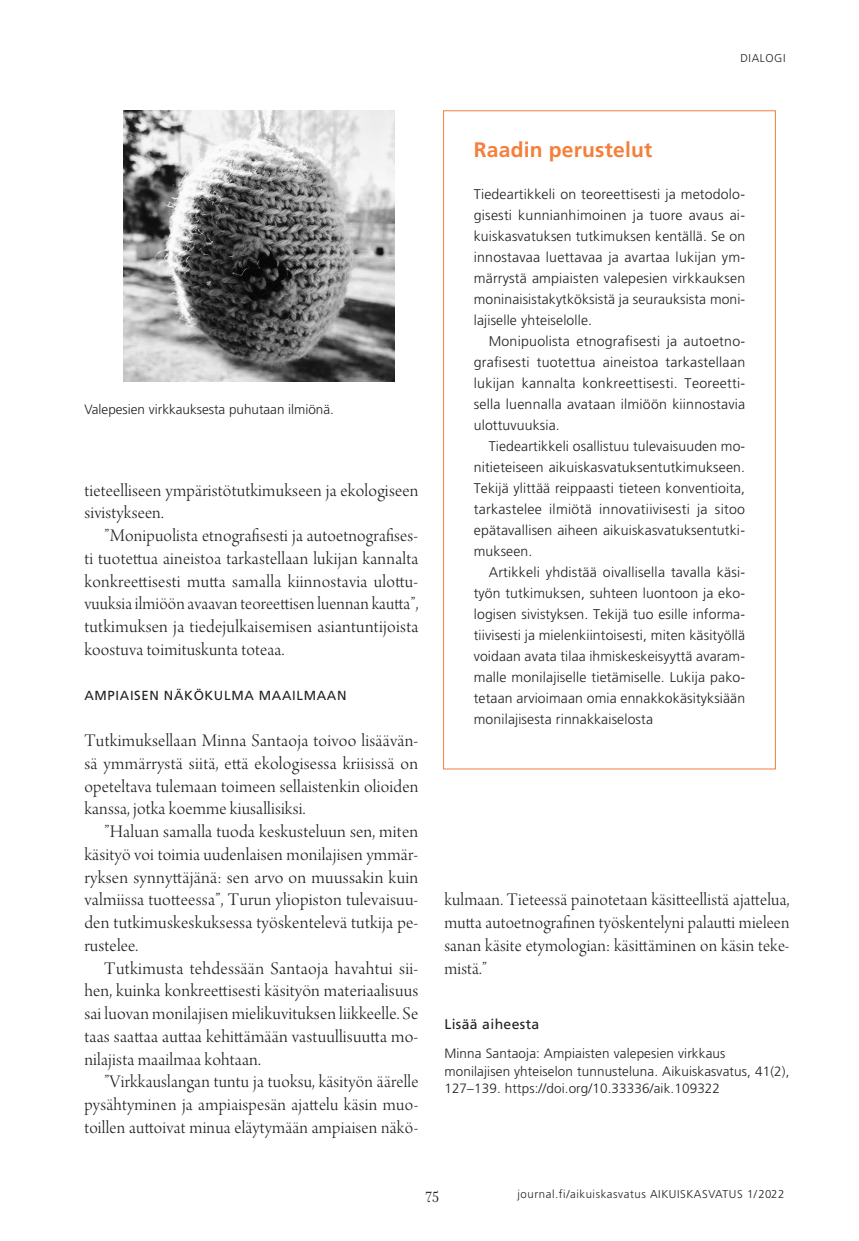
<style>
.page{position:relative;width:859px;height:1241px;background:#fff}
.page>*{position:absolute;margin:0;border:0;box-sizing:border-box;transform-origin:0 0}
.Summaries___otsikko{font:700 21px "Frutiger LT Std";letter-spacing:.01em;color:#f47f3b}
.leipis_sis{font:18.72px/22.8px "Arno Pro Light Display";letter-spacing:.01em;color:#231f20;text-align:justify}
.leipis{font:18.72px/22.8px "Arno Pro Light Display";letter-spacing:.01em;color:#231f20;text-align:justify}
.t1{font:15.75px "Filosofia OT";color:#231f20}
.Frutiger_leipis_sis{font:300 14px/21px "Frutiger LT Std";letter-spacing:.01em;color:#231f20;text-align:justify}
.Frutiger_leipis{font:300 14px/21px "Frutiger LT Std";letter-spacing:.01em;color:#231f20;text-align:justify}
.väliotsikko_2__taso{font:14px "Frutiger LT Std";letter-spacing:.025em;color:#231f20}
.LÄHTEET_muissa_jutui{font:300 13.47px/17.5px "Frutiger LT Std";letter-spacing:.01em;color:#231f20}
.kuvateksti{font:300 13.47px "Frutiger LT Std";color:#231f20}
.väliotsikko_rivin_en{font:13.12px "Frutiger LT Std";letter-spacing:.05em;color:#231f20}
.Frutiger_ylätunniste{font:300 11.38px "Frutiger LT Std";letter-spacing:.05em;color:#231f20}
</style>
<div class="page">
<img style="left:123px;top:110px;width:271px;height:271px">
<p class="Frutiger_ylätunniste" style="left:740px;top:52px;width:47px">DIALOGI</p>
<p class="kuvateksti" style="left:84px;top:402px;width:251px">Valepesien virkkauksesta puhutaan ilmiönä.</p>
<p class="leipis_sis" style="left:84px;top:480px;width:335px">tieteelliseen ympäristötutkimukseen ja ekologiseen sivistykseen.</p>
<p class="leipis_sis" style="left:84px;top:525px;width:335px;text-indent:20px">”Monipuolista etnografisesti ja autoetnografises&shy;ti tuotettua aineistoa tarkastellaan lukijan kannalta konkreettisesti mutta samalla kiinnostavia ulottu&shy;vuuksia ilmiöön avaavan teoreettisen luennan kautta”, tutkimuksen ja tiedejulkaisemisen asiantuntijoista koostuva toimituskunta toteaa.</p>
<p class="väliotsikko_rivin_en" style="left:84px;top:688px;width:263px">AMPIAISEN NÄKÖKULMA MAAILMAAN</p>
<p class="leipis" style="left:84px;top:730px;width:335px">Tutkimuksellaan Minna Santaoja toivoo lisäävän&shy;sä ymmärrystä siitä, että ekologisessa kriisissä on opeteltava tulemaan toimeen sellaistenkin olioiden kanssa, jotka koemme kiusallisiksi.</p>
<p class="leipis_sis" style="left:84px;top:821px;width:335px;text-indent:20px">”Haluan samalla tuoda keskusteluun sen, miten käsityö voi toimia uudenlaisen monilajisen ymmär&shy;ryksen synnyttäjänä: sen arvo on muussakin kuin valmiissa tuotteessa”, Turun yliopiston tulevaisuu&shy;den tutkimuskeskuksessa työskentelevä tutkija pe&shy;rustelee.</p>
<p class="leipis_sis" style="left:84px;top:957px;width:335px;text-indent:20px">Tutkimusta tehdessään Santaoja havahtui sii&shy;hen, kuinka konkreettisesti käsityön materiaalisuus sai luovan monilajisen mielikuvituksen liikkeelle. Se taas saattaa auttaa kehittämään vastuullisuutta mo&shy;nilajista maailmaa kohtaan.</p>
<p class="leipis_sis" style="left:84px;top:1071px;width:335px;text-indent:20px">”Virkkauslangan tuntu ja tuoksu, käsityön äärelle pysähtyminen ja ampiaispesän ajattelu käsin muo&shy;toillen auttoivat minua eläytymään ampiaisen näkö-</p>
<p class="Summaries___otsikko" style="left:473px;top:137px;width:180px">Raadin perustelut</p>
<p class="Frutiger_leipis" style="left:473px;top:184px;width:273px">Tiedeartikkeli on teoreettisesti ja metodolo&shy;gisesti kunnianhimoinen ja tuore avaus ai&shy;kuiskasvatuksen tutkimuksen kentällä. Se on innostavaa luettavaa ja avartaa lukijan ym&shy;märrystä ampiaisten valepesien virkkauksen moninaisistakytköksistä ja seurauksista moni&shy;lajiselle yhteiselolle.</p>
<p class="Frutiger_leipis_sis" style="left:473px;top:331px;width:273px;text-indent:15px">Monipuolista etnografisesti ja autoetno&shy;grafisesti tuotettua aineistoa tarkastellaan lukijan kannalta konkreettisesti. Teoreetti&shy;sella luennalla avataan ilmiöön kiinnostavia ulottuvuuksia.</p>
<p class="Frutiger_leipis_sis" style="left:473px;top:436px;width:273px;text-indent:15px">Tiedeartikkeli osallistuu tulevaisuuden mo&shy;nitieteiseen aikuiskasvatuksentutkimukseen.<br>Tekijä ylittää reippaasti tieteen konventioita, tarkastelee ilmiötä innovatiivisesti ja sitoo epätavallisen aiheen aikuiskasvatuksentutki&shy;mukseen.</p>
<p class="Frutiger_leipis_sis" style="left:473px;top:562px;width:273px;text-indent:15px">Artikkeli yhdistää oivallisella tavalla käsi&shy;työn tutkimuksen, suhteen luontoon ja eko&shy;logisen sivistyksen. Tekijä tuo esille informa&shy;tiivisesti ja mielenkiintoisesti, miten käsityöllä voidaan avata tilaa ihmiskeskeisyyttä avaram&shy;malle monilajiselle tietämiselle. Lukija pako&shy;tetaan arvioimaan omia ennakkokäsityksiään monilajisesta rinnakkaiselosta</p>
<p class="leipis_sis" style="left:444px;top:889px;width:346px">kulmaan. Tieteessä painotetaan käsitteellistä ajattelua, mutta autoetnografinen työskentelyni palautti mieleen sanan käsite etymologian: käsittäminen on käsin teke&shy;mistä.”</p>
<p class="väliotsikko_2__taso" style="left:444px;top:1015px;width:96px">Lisää aiheesta</p>
<p class="LÄHTEET_muissa_jutui" style="left:444px;top:1044px;width:346px">Minna Santaoja: Ampiaisten valepesien virkkaus monilajisen yhteiselon tunnusteluna. Aikuiskasvatus, 41(2),<br>127–139. https://doi.org/10.33336/aik.109322</p>
<p class="t1" style="left:425px;top:1183px;width:15px">75</p>
<p class="Frutiger_ylätunniste" style="left:517px;top:1187px;width:268px">journal.fi/aikuiskasvatus AIKUISKASVATUS 1/2022</p>
</div>
